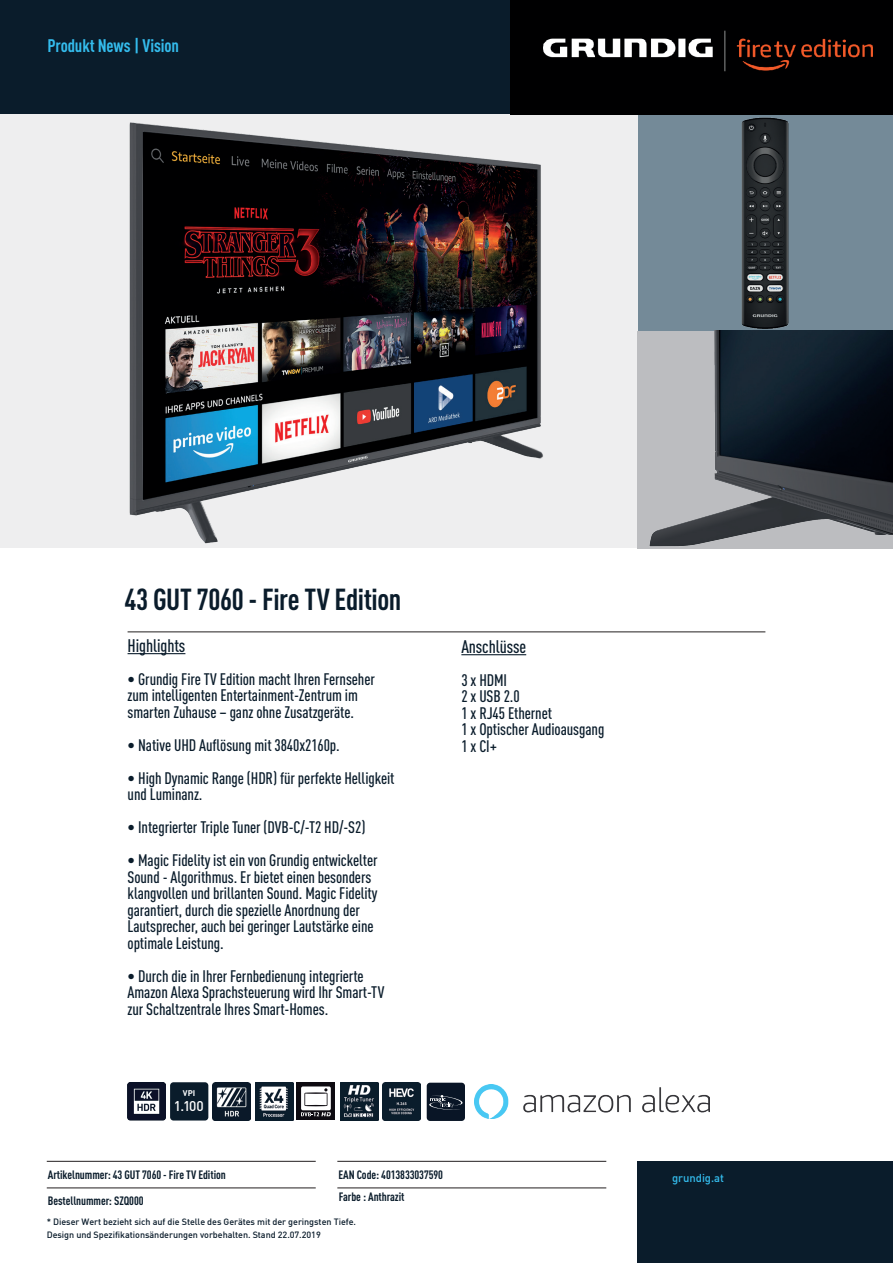
<style>
.page{position:relative;width:893px;height:1263px;background:#fff}
.page>*{position:absolute;margin:0;border:0;box-sizing:border-box;transform-origin:0 0}
.t1{font:700 condensed 30px "DIN Pro";letter-spacing:-.015em;color:#0a1c2b}
.t2{font:500 condensed 18px "DIN Pro";letter-spacing:-.005em;color:#0a1c2b}
.t3{font:700 condensed 18px "DIN Pro";letter-spacing:-.005em;color:#34bced}
.t4{font:500 condensed 16.5px/16.5px "DIN Pro";letter-spacing:-.005em;color:#0a1c2b}
.t5{font:500 13.95px "DIN";color:#fff}
.t6{font:700 condensed 12px/22px "DIN Pro";letter-spacing:-.005em;color:#0a1c2b}
.t7{font:11.25px "DIN Medium";letter-spacing:-.005em;color:#34bced}
.t8{font:9px/12.8px "DIN Medium";letter-spacing:-.005em;color:#0a1c2b}
.t9{font:700 8.1px "DIN";color:#fff}
</style>
<div class="page">
<div style="left:638px;top:115px;width:255px;height:217px;background:#748a98"></div>
<img style="left:714px;top:117px;width:171px;height:214px">
<div style="left:0;top:0;width:510px;height:115px;background:#0a1c2b"></div>
<hr style="left:128px;top:632px;width:637px;height:1px;background:#231f20">
<img style="left:0;top:115px;width:638px;height:433px">
<hr style="left:47px;top:1161px;width:269px;height:1px;background:#231f20">
<hr style="left:337px;top:1161px;width:269px;height:1px;background:#231f20">
<hr style="left:47px;top:1188px;width:269px;height:1px;background:#231f20">
<hr style="left:337px;top:1188px;width:269px;height:1px;background:#231f20">
<div style="left:638px;top:1161px;width:255px;height:102px;background:#0a1c2b"></div>
<img style="left:638px;top:331px;width:255px;height:218px">
<img style="left:213px;top:1082px;width:38px;height:38px">
<img style="left:255px;top:1082px;width:38px;height:38px">
<img style="left:128px;top:1083px;width:37px;height:37px">
<div style="left:170px;top:1082px;width:38px;height:38px;background:#0a1c2b;border-radius:3px"></div>
<img style="left:383px;top:1082px;width:38px;height:38px">
<img style="left:474px;top:1084px;width:235px;height:34px">
<hr style="left:128px;top:653px;width:57px;height:1px;background:#0a1c2b">
<img style="left:340px;top:1082px;width:38px;height:38px">
<hr style="left:461px;top:654px;width:65px;height:1px;background:#0a1c2b">
<div style="left:297px;top:1082px;width:38px;height:38px;background:#0e0b11"></div>
<svg style="left:301px;top:1116px;width:29px;height:1px"></svg>
<svg style="left:301px;top:1086px;width:30px;height:30px"></svg>
<div style="left:427px;top:1083px;width:38px;height:38px;background:#091526;border-radius:3px"></div>
<svg style="left:429px;top:1095px;width:34px;height:15px"></svg>
<img style="left:510px;top:0;width:383px;height:115px">
<p class="t3" style="left:47px;top:32px;width:133px">Produkt News | Vision</p>
<h1 class="t1" style="left:124px;top:577px;width:278px">43 GUT 7060 - Fire TV Edition</h1>
<p class="t2" style="left:128px;top:632px;width:59px">Highlights</p>
<p class="t4" style="left:128px;top:669px;width:249px">• Grundig Fire TV Edition macht Ihren Fernseher zum intelligenten Entertainment-Zentrum im smarten Zuhause – ganz ohne Zusatzgeräte.</p>
<p class="t4" style="left:128px;top:735px;width:214px">• Native UHD Auflösung mit 3840x2160p.</p>
<p class="t4" style="left:128px;top:768px;width:269px">• High Dynamic Range (HDR) für perfekte Helligkeit und Luminanz.</p>
<p class="t4" style="left:128px;top:818px;width:239px">• Integrierter Triple Tuner (DVB-C/-T2 HD/-S2)</p>
<p class="t4" style="left:128px;top:851px;width:251px">• Magic Fidelity ist ein von Grundig entwickelter Sound - Algorithmus. Er bietet einen besonders klangvollen und brillanten Sound. Magic Fidelity garantiert, durch die spezielle Anordnung der Lautsprecher, auch bei geringer Lautstärke eine optimale Leistung.</p>
<p class="t4" style="left:128px;top:966px;width:258px">• Durch die in Ihrer Fernbedienung integrierte<br>Amazon Alexa Sprachsteuerung wird Ihr Smart-TV zur Schaltzentrale Ihres Smart-Homes.</p>
<p class="t2" style="left:461px;top:633px;width:66px">Anschlüsse</p>
<p class="t4" style="left:461px;top:670px;width:145px">3 x HDMI<br>2 x USB 2.0<br>1 x RJ45 Ethernet<br>1 x Optischer Audioausgang<br>1 x CI+</p>
<p class="t9" style="left:183px;top:1088px;width:14px">VPI</p>
<p class="t5" style="left:174px;top:1097px;width:31px">1.100</p>
<p class="t6" style="left:48px;top:1162px;width:179px">Artikelnummer: 43 GUT 7060 - Fire TV Edition</p>
<p class="t6" style="left:48px;top:1189px;width:97px">Bestellnummer: SZQ000</p>
<p class="t6" style="left:338px;top:1163px;width:106px">EAN Code: 4013833037590<br>Farbe : Anthrazit</p>
<p class="t8" style="left:47px;top:1215px;width:311px">* Dieser Wert bezieht sich auf die Stelle des Gerätes mit der geringsten Tiefe.<br>Design und Spezifikationsänderungen vorbehalten. Stand 22.07.2019</p>
<p class="t7" style="left:672px;top:1171px;width:53px">grundig.at</p>
</div>
